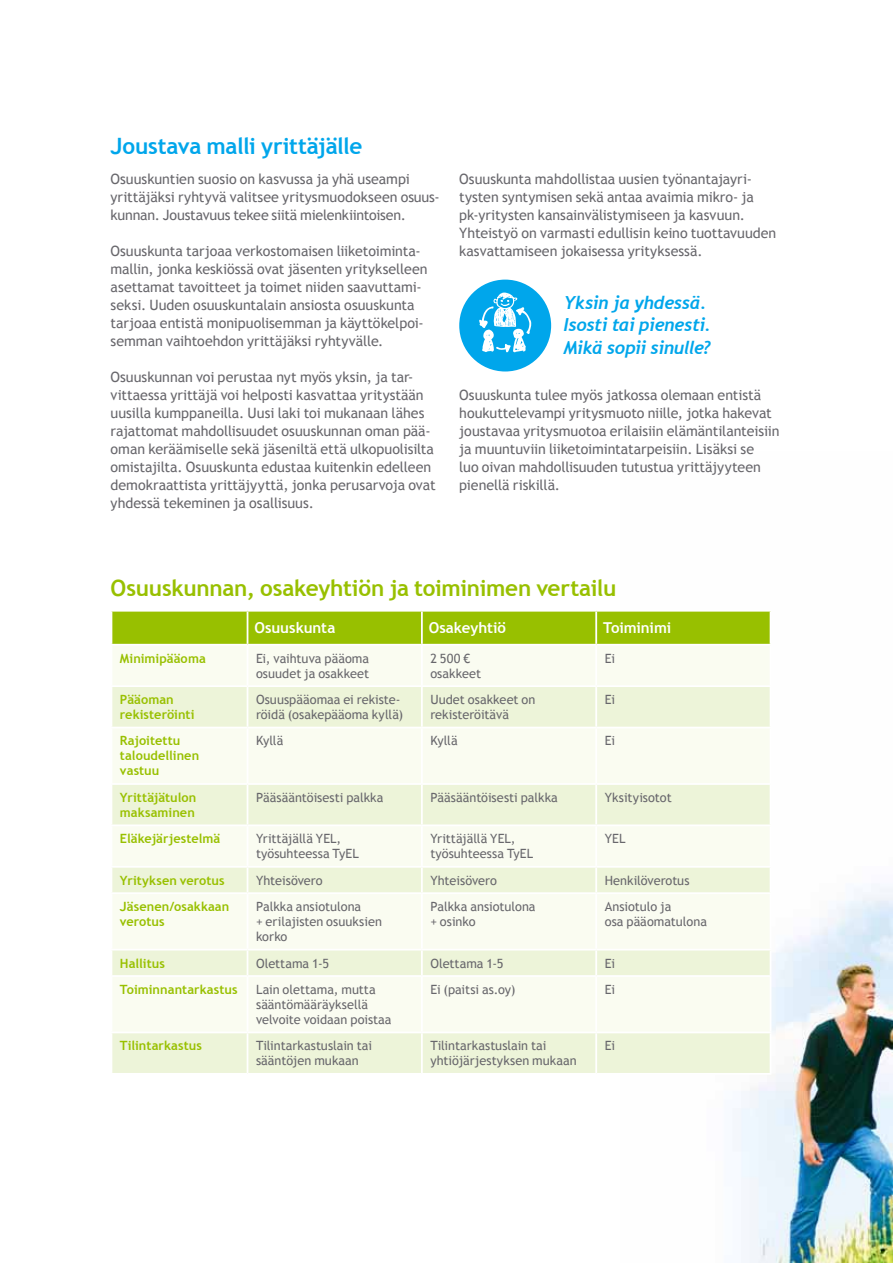
<style>
.page{position:relative;width:893px;height:1263px;background:#fff}
.page>*{position:absolute;margin:0;border:0;box-sizing:border-box;transform-origin:0 0}
.t1{font:700 22.5px "Trebuchet MS";letter-spacing:-.015em;color:#98c000}
.t2{font:700 22.5px "Trebuchet MS";letter-spacing:-.015em;color:#00a6eb}
.t3{font:italic 700 18px/22.5px "Trebuchet";letter-spacing:-.02em;color:#00a6eb}
.t4{font:700 15px "Trebuchet MS";letter-spacing:-.005em;color:#fff}
.t5{font:14.25px/18px "Trebuchet MS";letter-spacing:-.005em;color:#68676c}
.t6{font:12.75px/15px "Trebuchet MS";color:#68676c}
.t7{font:700 12.75px/15px "Trebuchet MS";color:#98c000}
</style>
<div class="page">
<img style="left:733px;top:884px;width:160px;height:379px">
<div style="left:112px;top:612px;width:658px;height:32px;background:#98c000"></div>
<div style="left:113px;top:646px;width:656px;height:39px;background:#fafcf1"></div>
<svg style="left:112px;top:687px;width:658px;height:386px;fill:#fafcf1"></svg>
<hr style="left:247px;top:612px;width:1px;height:32px;background:#fff">
<hr style="left:421px;top:612px;width:2px;height:32px;background:#fff">
<hr style="left:595px;top:612px;width:2px;height:32px;background:#fff">
<hr style="left:247px;top:646px;width:1px;height:39px;background:#fff">
<hr style="left:421px;top:646px;width:2px;height:39px;background:#fff">
<hr style="left:595px;top:646px;width:2px;height:39px;background:#fff">
<hr style="left:247px;top:687px;width:1px;height:40px;background:#fff">
<hr style="left:421px;top:687px;width:2px;height:40px;background:#fff">
<hr style="left:595px;top:687px;width:2px;height:40px;background:#fff">
<hr style="left:111px;top:727px;width:137px;height:1px;background:#fff">
<hr style="left:248px;top:727px;width:174px;height:1px;background:#fff">
<hr style="left:247px;top:728px;width:1px;height:55px;background:#fff">
<hr style="left:422px;top:727px;width:174px;height:1px;background:#fff">
<hr style="left:421px;top:728px;width:2px;height:55px;background:#fff">
<hr style="left:596px;top:727px;width:175px;height:1px;background:#fff">
<hr style="left:595px;top:728px;width:2px;height:55px;background:#fff">
<hr style="left:111px;top:783px;width:137px;height:2px;background:#fff">
<hr style="left:248px;top:783px;width:174px;height:2px;background:#fff">
<hr style="left:247px;top:785px;width:1px;height:39px;background:#fff">
<hr style="left:422px;top:783px;width:174px;height:2px;background:#fff">
<hr style="left:421px;top:785px;width:2px;height:39px;background:#fff">
<hr style="left:596px;top:783px;width:175px;height:2px;background:#fff">
<hr style="left:595px;top:785px;width:2px;height:39px;background:#fff">
<hr style="left:111px;top:824px;width:137px;height:2px;background:#fff">
<hr style="left:248px;top:824px;width:174px;height:2px;background:#fff">
<hr style="left:247px;top:826px;width:1px;height:40px;background:#fff">
<hr style="left:422px;top:824px;width:174px;height:2px;background:#fff">
<hr style="left:421px;top:826px;width:2px;height:40px;background:#fff">
<hr style="left:596px;top:824px;width:175px;height:2px;background:#fff">
<hr style="left:595px;top:826px;width:2px;height:40px;background:#fff">
<hr style="left:111px;top:866px;width:137px;height:2px;background:#fff">
<hr style="left:248px;top:866px;width:174px;height:2px;background:#fff">
<svg style="left:247px;top:868px;width:1px;height:24px"></svg>
<hr style="left:422px;top:866px;width:174px;height:2px;background:#fff">
<hr style="left:421px;top:868px;width:2px;height:24px;background:#fff">
<hr style="left:596px;top:866px;width:175px;height:2px;background:#fff">
<hr style="left:595px;top:868px;width:2px;height:24px;background:#fff">
<hr style="left:111px;top:892px;width:137px;height:2px;background:#fff">
<hr style="left:248px;top:892px;width:174px;height:2px;background:#fff">
<hr style="left:247px;top:894px;width:1px;height:55px;background:#fff">
<hr style="left:422px;top:892px;width:174px;height:2px;background:#fff">
<hr style="left:421px;top:894px;width:2px;height:55px;background:#fff">
<hr style="left:596px;top:892px;width:175px;height:2px;background:#fff">
<hr style="left:595px;top:894px;width:2px;height:55px;background:#fff">
<hr style="left:770px;top:894px;width:1px;height:55px;background:#fff">
<hr style="left:111px;top:949px;width:137px;height:1px;background:#fff">
<hr style="left:248px;top:949px;width:174px;height:1px;background:#fff">
<svg style="left:247px;top:950px;width:1px;height:25px"></svg>
<hr style="left:422px;top:949px;width:174px;height:1px;background:#fff">
<hr style="left:421px;top:950px;width:2px;height:25px;background:#fff">
<hr style="left:596px;top:949px;width:175px;height:1px;background:#fff">
<hr style="left:595px;top:950px;width:2px;height:25px;background:#fff">
<svg style="left:770px;top:950px;width:1px;height:25px"></svg>
<hr style="left:111px;top:975px;width:137px;height:2px;background:#fff">
<hr style="left:248px;top:975px;width:174px;height:2px;background:#fff">
<hr style="left:247px;top:977px;width:1px;height:54px;background:#fff">
<hr style="left:422px;top:975px;width:174px;height:2px;background:#fff">
<hr style="left:421px;top:977px;width:2px;height:54px;background:#fff">
<hr style="left:596px;top:975px;width:175px;height:2px;background:#fff">
<hr style="left:595px;top:977px;width:2px;height:54px;background:#fff">
<hr style="left:770px;top:977px;width:1px;height:54px;background:#fff">
<hr style="left:111px;top:1031px;width:137px;height:2px;background:#fff">
<hr style="left:248px;top:1031px;width:174px;height:2px;background:#fff">
<hr style="left:247px;top:1033px;width:1px;height:40px;background:#fff">
<hr style="left:422px;top:1031px;width:174px;height:2px;background:#fff">
<hr style="left:421px;top:1033px;width:2px;height:40px;background:#fff">
<hr style="left:596px;top:1031px;width:175px;height:2px;background:#fff">
<hr style="left:595px;top:1033px;width:2px;height:40px;background:#fff">
<hr style="left:770px;top:1033px;width:1px;height:40px;background:#fff">
<hr style="left:596px;top:1073px;width:175px;height:2px;background:#fff">
<div style="left:459px;top:280px;width:92px;height:91px;background:#00a6eb;border-radius:50%"></div>
<svg style="left:479px;top:293px;width:53px;height:60px"></svg>
<h1 class="t2" style="left:111px;top:132px;width:253px">Joustava malli yrittäjälle</h1>
<p class="t5" style="left:111px;top:170px;width:331px">Osuuskuntien suosio on kasvussa ja yhä useampi yrittäjäksi ryhtyvä valitsee yritysmuodokseen osuus&shy;kunnan. Joustavuus tekee siitä mielenkiintoisen.</p>
<p class="t5" style="left:111px;top:242px;width:319px">Osuuskunta tarjoaa verkostomaisen liiketoiminta&shy;mallin, jonka keskiössä ovat jäsenten yritykselleen asettamat tavoitteet ja toimet niiden saavuttami&shy;seksi. Uuden osuuskuntalain ansiosta osuuskunta tarjoaa entistä monipuolisemman ja käyttökelpoi&shy;semman vaihtoehdon yrittäjäksi ryhtyvälle.</p>
<p class="t5" style="left:111px;top:368px;width:327px">Osuuskunnan voi perustaa nyt myös yksin, ja tar&shy;vittaessa yrittäjä voi helposti kasvattaa yritystään uusilla kumppaneilla. Uusi laki toi mukanaan lähes rajattomat mahdollisuudet osuuskunnan oman pää&shy;oman keräämiselle sekä jäseniltä että ulkopuolisilta omistajilta. Osuuskunta edustaa kuitenkin edelleen demokraattista yrittäjyyttä, jonka perusarvoja ovat yhdessä tekeminen ja osallisuus.</p>
<p class="t5" style="left:459px;top:170px;width:319px">Osuuskunta mahdollistaa uusien työnantajayri&shy;tysten syntymisen sekä antaa avaimia mikro- ja pk-yritysten kansainvälistymiseen ja kasvuun.<br>Yhteistyö on varmasti edullisin keino tuottavuuden kasvattamiseen jokaisessa yrityksessä.</p>
<p class="t3" style="left:563px;top:291px;width:149px">Yksin ja yhdessä.<br>Isosti tai pienesti.<br>Mikä sopii sinulle?</p>
<p class="t5" style="left:459px;top:386px;width:322px">Osuuskunta tulee myös jatkossa olemaan entistä houkuttelevampi yritysmuoto niille, jotka hakevat joustavaa yritysmuotoa erilaisiin elämäntilanteisiin ja muuntuviin liiketoimintatarpeisiin. Lisäksi se<br>luo oivan mahdollisuuden tutustua yrittäjyyteen pienellä riskillä.</p>
<h1 class="t1" style="left:111px;top:574px;width:507px">Osuuskunnan, osakeyhtiön ja toiminimen vertailu</h1>
<p class="t4" style="left:254px;top:618px;width:83px">Osuuskunta</p>
<p class="t4" style="left:429px;top:618px;width:79px">Osakeyhtiö</p>
<p class="t4" style="left:603px;top:618px;width:70px">Toiminimi</p>
<p class="t7" style="left:120px;top:651px;width:87px">Minimipääoma</p>
<p class="t6" style="left:256px;top:651px;width:115px">Ei, vaihtuva pääoma osuudet ja osakkeet</p>
<p class="t6" style="left:430px;top:651px;width:52px">2 500 € osakkeet</p>
<p class="t6" style="left:605px;top:651px;width:12px">Ei</p>
<p class="t7" style="left:120px;top:692px;width:76px">Pääoman rekisteröinti</p>
<p class="t6" style="left:256px;top:692px;width:149px">Osuuspääomaa ei rekiste&shy;röidä (osakepääoma kyllä)</p>
<p class="t6" style="left:430px;top:692px;width:107px">Uudet osakkeet on rekisteröitävä</p>
<p class="t6" style="left:605px;top:692px;width:12px">Ei</p>
<p class="t7" style="left:120px;top:733px;width:81px">Rajoitettu taloudellinen vastuu</p>
<p class="t6" style="left:256px;top:734px;width:29px">Kyllä</p>
<p class="t6" style="left:430px;top:734px;width:29px">Kyllä</p>
<p class="t6" style="left:605px;top:734px;width:12px">Ei</p>
<p class="t7" style="left:120px;top:790px;width:78px">Yrittäjätulon maksaminen</p>
<p class="t6" style="left:256px;top:790px;width:129px">Pääsääntöisesti palkka</p>
<p class="t6" style="left:430px;top:790px;width:129px">Pääsääntöisesti palkka</p>
<p class="t6" style="left:605px;top:790px;width:69px">Yksityisotot</p>
<p class="t7" style="left:120px;top:831px;width:102px">Eläkejärjestelmä</p>
<p class="t6" style="left:256px;top:831px;width:104px">Yrittäjällä YEL, työsuhteessa TyEL</p>
<p class="t6" style="left:430px;top:831px;width:104px">Yrittäjällä YEL, työsuhteessa TyEL</p>
<p class="t6" style="left:605px;top:831px;width:22px">YEL</p>
<p class="t7" style="left:120px;top:873px;width:106px">Yrityksen verotus</p>
<p class="t6" style="left:256px;top:873px;width:68px">Yhteisövero</p>
<p class="t6" style="left:430px;top:873px;width:68px">Yhteisövero</p>
<p class="t6" style="left:605px;top:873px;width:86px">Henkilöverotus</p>
<p class="t7" style="left:120px;top:899px;width:111px">Jäsenen/osakkaan verotus</p>
<p class="t6" style="left:256px;top:899px;width:127px">Palkka ansiotulona<br>+ erilajisten osuuksien korko</p>
<p class="t6" style="left:430px;top:899px;width:107px">Palkka ansiotulona + osinko</p>
<p class="t6" style="left:605px;top:899px;width:104px">Ansiotulo ja<br>osa pääomatulona</p>
<p class="t7" style="left:120px;top:955px;width:46px">Hallitus</p>
<p class="t6" style="left:256px;top:956px;width:75px">Olettama 1-5</p>
<p class="t6" style="left:430px;top:956px;width:75px">Olettama 1-5</p>
<p class="t6" style="left:605px;top:956px;width:12px">Ei</p>
<p class="t7" style="left:120px;top:982px;width:119px">Toiminnantarkastus</p>
<p class="t6" style="left:256px;top:982px;width:137px">Lain olettama, mutta sääntömääräyksellä velvoite voidaan poistaa</p>
<p class="t6" style="left:430px;top:982px;width:87px">Ei (paitsi as.oy)</p>
<p class="t6" style="left:605px;top:982px;width:12px">Ei</p>
<p class="t7" style="left:120px;top:1038px;width:83px">Tilintarkastus</p>
<p class="t6" style="left:256px;top:1038px;width:117px">Tilintarkastuslain tai sääntöjen mukaan</p>
<p class="t6" style="left:430px;top:1038px;width:148px">Tilintarkastuslain tai yhtiöjärjestyksen mukaan</p>
<p class="t6" style="left:605px;top:1038px;width:12px">Ei</p>
</div>
